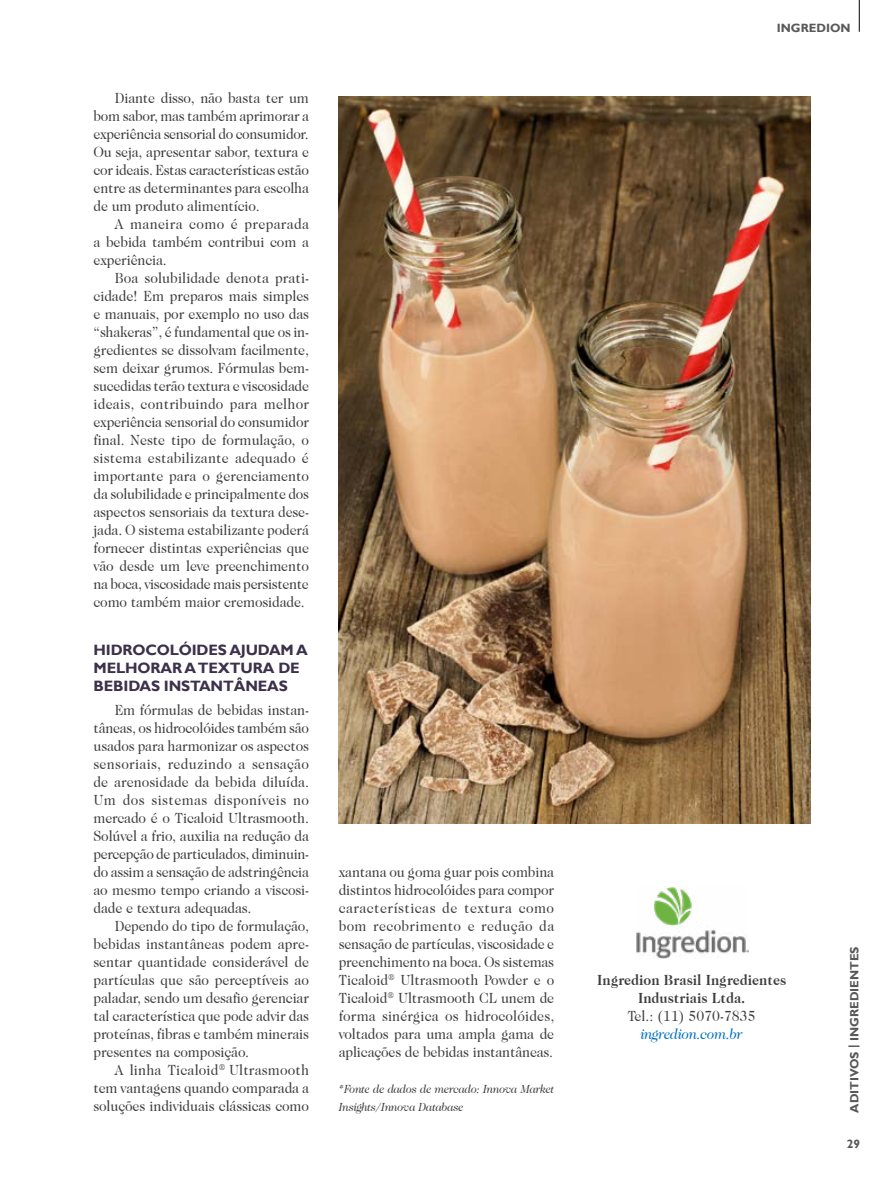
<style>
.page{position:relative;width:893px;height:1191px;background:#fff}
.page>*{position:absolute;margin:0;border:0;box-sizing:border-box;transform-origin:0 0}
.t1{font:15px/18px "Caslon 224 IT Cby BT";letter-spacing:-.01em;color:#3e3d40;text-align:justify;scale:.93 1}
.t2{font:700 15px/18px "Gill Sans";letter-spacing:-.01em;color:#3b314a}
.t3{font:700 15px/18px "Caslon 224 IT Cby BT";color:#3e3d40;text-align:center;scale:.93 1}
.t4{font:italic 15px "Caslon 224 IT Cby BT";letter-spacing:-.01em;color:#0070c0;scale:.93 1}
.t5{font:italic 12px/18px "Caslon 224 IT Cby BT";letter-spacing:-.01em;color:#3e3d40;scale:.93 1}
.t6{font:700 12px "Gill Sans";color:#58585a}
.s1{font-style:inherit}
</style>
<div class="page">
<img style="left:339px;top:96px;width:471px;height:727px">
<img style="left:636px;top:886px;width:112px;height:72px">
<hr style="left:859px;top:0;width:1px;height:32px;background:#000">
<p class="t1" style="left:94px;top:89px;width:233px;text-indent:21px">Diante disso, não basta ter um bom sabor, mas também aprimorar a experiência sensorial do consumidor.<br>Ou seja, apresentar sabor, textura e cor ideais. Estas características estão entre as determinantes para escolha de um produto alimentício.</p>
<p class="t1" style="left:94px;top:215px;width:233px;text-indent:21px">A maneira como é preparada a bebida também contribui com a experiência.</p>
<p class="t1" style="left:94px;top:269px;width:233px;text-indent:21px">Boa solubilidade denota prati&shy;cidade! Em preparos mais simples e manuais, por exemplo no uso das “shakeras”, é fundamental que os in&shy;gredientes se dissolvam facilmente, sem deixar grumos. Fórmulas bem&shy;sucedidas terão textura e viscosidade ideais, contribuindo para melhor experiência sensorial do consumidor final. Neste tipo de formulação, o sistema estabilizante adequado é importante para o gerenciamento da solubilidade e principalmente dos aspectos sensoriais da textura dese&shy;jada. O sistema estabilizante poderá fornecer distintas experiências que vão desde um leve preenchimento na boca, viscosidade mais persistente como também maior cremosidade.</p>
<p class="t2" style="left:94px;top:641px;width:216px">HIDROCOLÓIDES AJUDAM A<br>MELHORAR A TEXTURA DE<br>BEBIDAS INSTANTÂNEAS</p>
<p class="t1" style="left:94px;top:701px;width:233px;text-indent:21px">Em fórmulas de bebidas instan&shy;tâneas, os hidrocolóides também são usados para harmonizar os aspectos sensoriais, reduzindo a sensação de arenosidade da bebida diluída.<br>Um dos sistemas disponíveis no mercado é o Ticaloid Ultrasmooth.<br>Solúvel a frio, auxilia na redução da percepção de particulados, diminuin&shy;do assim a sensação de adstringência ao mesmo tempo criando a viscosi&shy;dade e textura adequadas.</p>
<p class="t1" style="left:94px;top:917px;width:233px;text-indent:21px">Dependo do tipo de formulação, bebidas instantâneas podem apre&shy;sentar quantidade considerável de partículas que são perceptíveis ao paladar, sendo um desafio gerenciar tal característica que pode advir das proteínas, fibras e também minerais presentes na composição.</p>
<p class="t1" style="left:94px;top:1061px;width:233px;text-indent:21px">A linha Ticaloid<sup>®</sup> Ultrasmooth tem vantagens quando comparada a soluções individuais clássicas como</p>
<p class="t1" style="left:339px;top:863px;width:233px">xantana ou goma guar pois combina distintos hidrocolóides para compor características de textura como bom recobrimento e redução da sensação de partículas, viscosidade e preenchimento na boca. Os sistemas Ticaloid<sup>®</sup> Ultrasmooth Powder e o Ticaloid<sup>®</sup> Ultrasmooth CL unem de forma sinérgica os hidrocolóides, voltados para uma ampla gama de aplicações de bebidas instantâneas.</p>
<p class="t5" style="left:339px;top:1080px;width:233px">*Fonte de dados de mercado: Innova Market<br>Insights/Innova Database</p>
<p class="t6" style="left:777px;top:20px;width:75px">INGREDION</p>
<p class="t3" style="left:597px;top:971px;width:205px">Ingredion Brasil Ingredientes<br>Industriais Ltda.</p>
<p class="t1" style="left:628px;top:1007px;width:139px">Tel.: (11) 5070-7835</p>
<p class="t4" style="left:641px;top:1025px;width:111px">ingredion.com.br</p>
<p class="t6" style="left:847px;top:1112px;width:167px;rotate:-90deg">ADITIVOS <span class="s1">|</span> INGREDIENTES</p>
<p class="t6" style="left:847px;top:1136px;width:15px">29</p>
</div>
